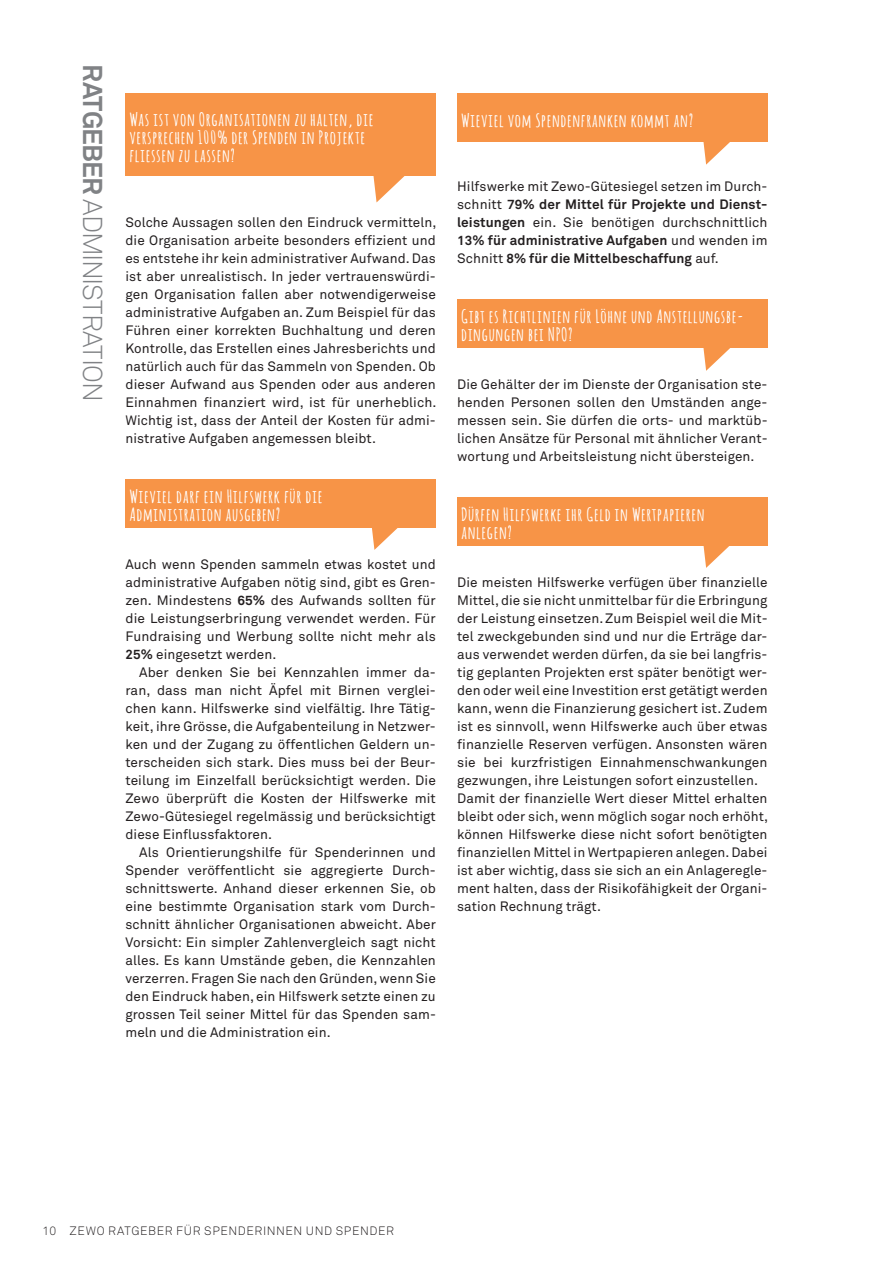
<style>
.page{position:relative;width:893px;height:1263px;background:#fff}
.page>*{position:absolute;margin:0;border:0;box-sizing:border-box;transform-origin:0 0}
.t1{font:300 27px "Akkurat Std";letter-spacing:-.04em;color:#808285}
.t2{font:700 18px/18px "Amatic";letter-spacing:.07em;color:#fff}
.t3{font:13.5px/18px "Akkurat Std";letter-spacing:.01em;color:#231f20;text-align:justify}
.t4{font:300 12px "Akkurat Std";letter-spacing:.05em;color:#231f20}
.s1{font-weight:700}
.s2{font-weight:700;font-size:13.2px}
</style>
<div class="page">
<div style="left:457px;top:94px;width:310px;height:48px;background:#f79447"></div>
<svg style="left:703px;top:142px;width:27px;height:23px"></svg>
<div style="left:457px;top:300px;width:310px;height:48px;background:#f79447"></div>
<svg style="left:703px;top:348px;width:27px;height:23px"></svg>
<div style="left:457px;top:497px;width:310px;height:48px;background:#f79447"></div>
<svg style="left:700px;top:545px;width:44px;height:23px"></svg>
<div style="left:125px;top:479px;width:311px;height:48px;background:#f79447"></div>
<svg style="left:368px;top:527px;width:45px;height:23px"></svg>
<div style="left:125px;top:94px;width:311px;height:82px;background:#f79447"></div>
<svg style="left:373px;top:176px;width:32px;height:26px"></svg>
<h1 class="t1" style="left:108px;top:64px;width:339px;rotate:90deg"><span class="s1">RATGEBER</span> ADMINISTRATION</h1>
<h2 class="t2" style="left:130px;top:110px;width:245px">Was ist von Organisationen zu halten, die versprechen 100% der Spenden in Projekte fliessen zu lassen?</h2>
<p class="t3" style="left:125px;top:213px;width:313px">Solche Aussagen sollen den Eindruck vermitteln, die Organisation arbeite besonders effizient und es entstehe ihr kein administrativer Aufwand. Das ist aber unrealistisch. In jeder vertrauenswürdi&shy;gen Organisation fallen aber notwendigerweise administrative Aufgaben an. Zum Beispiel für das Führen einer korrekten Buchhaltung und deren Kontrolle, das Erstellen eines Jahresberichts und natürlich auch für das Sammeln von Spenden. Ob dieser Aufwand aus Spenden oder aus anderen Einnahmen finanziert wird, ist für unerheblich.<br>Wichtig ist, dass der Anteil der Kosten für admi&shy;nistrative Aufgaben angemessen bleibt.</p>
<h2 class="t2" style="left:130px;top:486px;width:194px">Wieviel darf ein Hilfswerk für die<br>Administration ausgeben?</h2>
<p class="t3" style="left:125px;top:555px;width:312px">Auch wenn Spenden sammeln etwas kostet und administrative Aufgaben nötig sind, gibt es Gren&shy;zen. Mindestens <span class="s2">65</span><span class="s1">%</span> des Aufwands sollten für die Leistungserbringung verwendet werden. Für Fundraising und Werbung sollte nicht mehr als <span class="s2">25</span><span class="s1">%</span> eingesetzt werden.</p>
<p class="t3" style="left:125px;top:663px;width:312px;text-indent:14px">Aber denken Sie bei Kennzahlen immer da&shy;ran, dass man nicht Äpfel mit Birnen verglei&shy;chen kann. Hilfswerke sind vielfältig. Ihre Tätig&shy;keit, ihre Grösse, die Aufgabenteilung in Netzwer&shy;ken und der Zugang zu öffentlichen Geldern un&shy;terscheiden sich stark. Dies muss bei der Beur&shy;teilung im Einzelfall berücksichtigt werden. Die Zewo überprüft die Kosten der Hilfswerke mit Zewo-Gütesiegel regelmässig und berücksichtigt diese Einflussfaktoren.</p>
<p class="t3" style="left:125px;top:843px;width:312px;text-indent:14px">Als Orientierungshilfe für Spenderinnen und Spender veröffentlicht sie aggregierte Durch&shy;schnittswerte. Anhand dieser erkennen Sie, ob eine bestimmte Organisation stark vom Durch&shy;schnitt ähnlicher Organisationen abweicht. Aber Vorsicht: Ein simpler Zahlenvergleich sagt nicht alles. Es kann Umstände geben, die Kennzahlen verzerren. Fragen Sie nach den Gründen, wenn Sie den Eindruck haben, ein Hilfswerk setzte einen zu grossen Teil seiner Mittel für das Spenden sam&shy;meln und die Administration ein.</p>
<h2 class="t2" style="left:461px;top:110px;width:233px">Wieviel vom Spendenfranken kommt an?</h2>
<p class="t3" style="left:457px;top:177px;width:312px">Hilfswerke mit Zewo-Gütesiegel setzen im Durch&shy;schnitt <span class="s2">79</span><span class="s1">% der Mittel für Projekte und Dienst&shy;leistungen</span> ein. Sie benötigen durchschnittlich <span class="s2">13</span><span class="s1">% für administrative Aufgaben</span> und wenden im Schnitt <span class="s2">8</span><span class="s1">% für die Mittelbeschaffung</span> auf.</p>
<h2 class="t2" style="left:461px;top:307px;width:284px">Gibt es Richtlinien für Löhne und Anstellungsbe&shy;dingungen bei NPO?</h2>
<p class="t3" style="left:457px;top:375px;width:312px">Die Gehälter der im Dienste der Organisation ste&shy;henden Personen sollen den Umständen ange&shy;messen sein. Sie dürfen die orts- und marktüb&shy;lichen Ansätze für Personal mit ähnlicher Verant&shy;wortung und Arbeitsleistung nicht übersteigen.</p>
<h2 class="t2" style="left:461px;top:504px;width:244px">Dürfen Hilfswerke ihr Geld in Wertpapieren anlegen?</h2>
<p class="t3" style="left:457px;top:573px;width:313px;text-align:left">Die meisten Hilfswerke verfügen über finanzielle Mittel, die sie nicht unmittelbar für die Erbringung der Leistung einsetzen. Zum Beispiel weil die Mit&shy;tel zweckgebunden sind und nur die Erträge dar&shy;aus verwendet werden dürfen, da sie bei langfris&shy;tig geplanten Projekten erst später benötigt wer&shy;den oder weil eine Investition erst getätigt werden kann, wenn die Finanzierung gesichert ist. Zudem ist es sinnvoll, wenn Hilfswerke auch über etwas finanzielle Reserven verfügen. Ansonsten wären sie bei kurzfristigen Einnahmenschwankungen gezwungen, ihre Leistungen sofort einzustellen.<br>Damit der finanzielle Wert dieser Mittel erhalten bleibt oder sich, wenn möglich sogar noch erhöht, können Hilfswerke diese nicht sofort benötigten finanziellen Mittel in Wertpapieren anlegen. Dabei ist aber wichtig, dass sie sich an ein Anlageregle&shy;ment halten, dass der Risikofähigkeit der Organi&shy;sation Rechnung trägt.</p>
<p class="t4" style="left:43px;top:1223px;width:353px">10 ZEWO RATGEBER FÜR SPENDERINNEN UND SPENDER</p>
</div>
